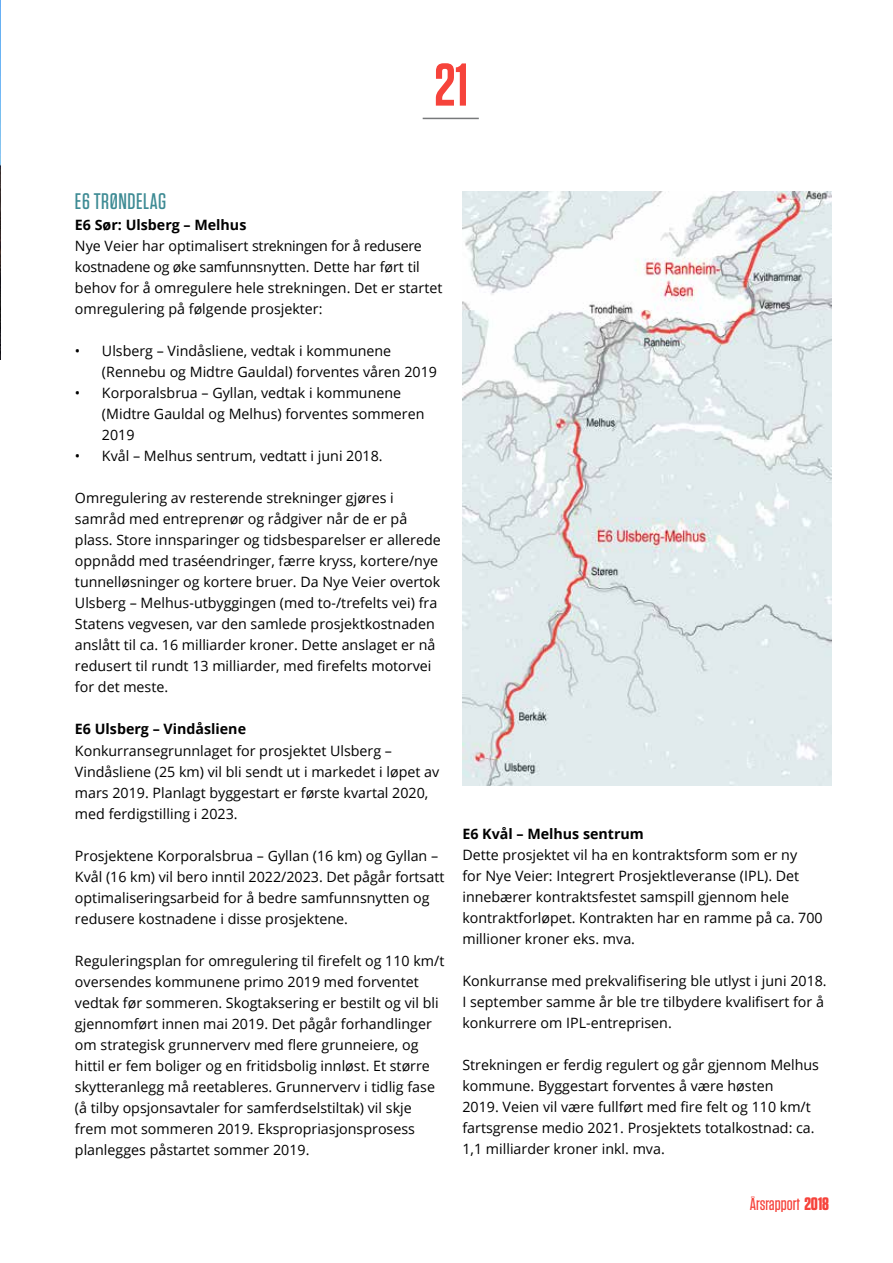
<style>
.page{position:relative;width:893px;height:1263px;background:#fff}
.page>*{position:absolute;margin:0;border:0;box-sizing:border-box;transform-origin:0 0}
.t1{font:600 60px "Tungsten";color:#f6433b}
.t2{font:500 22.5px "Tungsten";letter-spacing:.025em;color:#3e8b94}
.t3{font:500 18px "Tungsten";color:#f6433b}
.t4{font:14.25px/21px "Open Sans";color:#000}
.t5{font:700 14.25px "Open Sans";color:#000}
.s1{font-weight:700}
</style>
<div class="page">
<hr style="left:423px;top:118px;width:56px;height:1px;background:#77797a">
<img style="left:462px;top:191px;width:370px;height:595px">
<img style="left:0;top:0;width:1px;height:359px">
<h1 class="t1" style="left:434px;top:53px;width:35px">21</h1>
<h2 class="t2" style="left:75px;top:190px;width:93px">E6 TRØNDELAG</h2>
<p class="t5" style="left:75px;top:215px;width:173px">E6 Sør: Ulsberg – Melhus</p>
<p class="t4" style="left:75px;top:235px;width:369px">Nye Veier har optimalisert strekningen for å redusere kostnadene og øke samfunnsnytten. Dette har ført til behov for å omregulere hele strekningen. Det er startet omregulering på følgende prosjekter:</p>
<p class="t4" style="left:102px;top:340px;width:337px;text-indent:-27px">• Ulsberg – Vindåsliene, vedtak i kommunene (Rennebu og Midtre Gauldal) forventes våren 2019</p>
<p class="t4" style="left:102px;top:382px;width:324px;text-indent:-27px">• Korporalsbrua – Gyllan, vedtak i kommunene (Midtre Gauldal og Melhus) forventes sommeren<br>2019</p>
<p class="t4" style="left:75px;top:445px;width:309px">• Kvål – Melhus sentrum, vedtatt i juni 2018.</p>
<p class="t4" style="left:75px;top:487px;width:367px">Omregulering av resterende strekninger gjøres i samråd med entreprenør og rådgiver når de er på plass. Store innsparinger og tidsbesparelser er allerede oppnådd med traséendringer, færre kryss, kortere/nye tunnelløsninger og kortere bruer. Da Nye Veier overtok Ulsberg – Melhus-utbyggingen (med to-/trefelts vei) fra Statens vegvesen, var den samlede prosjektkostnaden anslått til ca. 16 milliarder kroner. Dette anslaget er nå redusert til rundt 13 milliarder, med firefelts motorvei for det meste.</p>
<p class="t5" style="left:75px;top:719px;width:173px">E6 Ulsberg – Vindåsliene</p>
<p class="t4" style="left:75px;top:739px;width:366px">Konkurransegrunnlaget for prosjektet Ulsberg – Vindåsliene (25 km) vil bli sendt ut i markedet i løpet av mars 2019. Planlagt byggestart er første kvartal 2020, med ferdigstilling i 2023.</p>
<p class="t4" style="left:75px;top:844px;width:371px">Prosjektene Korporalsbrua – Gyllan (16 km) og Gyllan – Kvål (16 km) vil bero inntil 2022/2023. Det pågår fortsatt optimaliseringsarbeid for å bedre samfunnsnytten og redusere kostnadene i disse prosjektene.</p>
<p class="t4" style="left:75px;top:949px;width:371px">Reguleringsplan for omregulering til firefelt og 110 km/t oversendes kommunene primo 2019 med forventet vedtak før sommeren. Skogtaksering er bestilt og vil bli gjennomført innen mai 2019. Det pågår forhandlinger om strategisk grunnerverv med flere grunneiere, og hittil er fem boliger og en fritidsbolig innløst. Et større skytteranlegg må reetableres. Grunnerverv i tidlig fase (å tilby opsjonsavtaler for samferdselstiltak) vil skje frem mot sommeren 2019. Ekspropriasjonsprosess planlegges påstartet sommer 2019.</p>
<p class="t5" style="left:462px;top:823px;width:183px">E6 Kvål – Melhus sentrum</p>
<p class="t4" style="left:462px;top:843px;width:362px">Dette prosjektet vil ha en kontraktsform som er ny<br>for Nye Veier: Integrert Prosjektleveranse (IPL). Det innebærer kontraktsfestet samspill gjennom hele kontraktforløpet. Kontrakten har en ramme på ca. 700 millioner kroner eks. mva.</p>
<p class="t4" style="left:462px;top:969px;width:366px">Konkurranse med prekvalifisering ble utlyst i juni 2018.<br>I september samme år ble tre tilbydere kvalifisert for å konkurrere om IPL-entreprisen.</p>
<p class="t4" style="left:462px;top:1053px;width:358px">Strekningen er ferdig regulert og går gjennom Melhus kommune. Byggestart forventes å være høsten<br>2019. Veien vil være fullført med fire felt og 110 km/t fartsgrense medio 2021. Prosjektets totalkostnad: ca.<br>1,1 milliarder kroner inkl. mva.</p>
<p class="t3" style="left:750px;top:1194px;width:81px">Årsrapport <span class="s1">2018</span></p>
</div>
